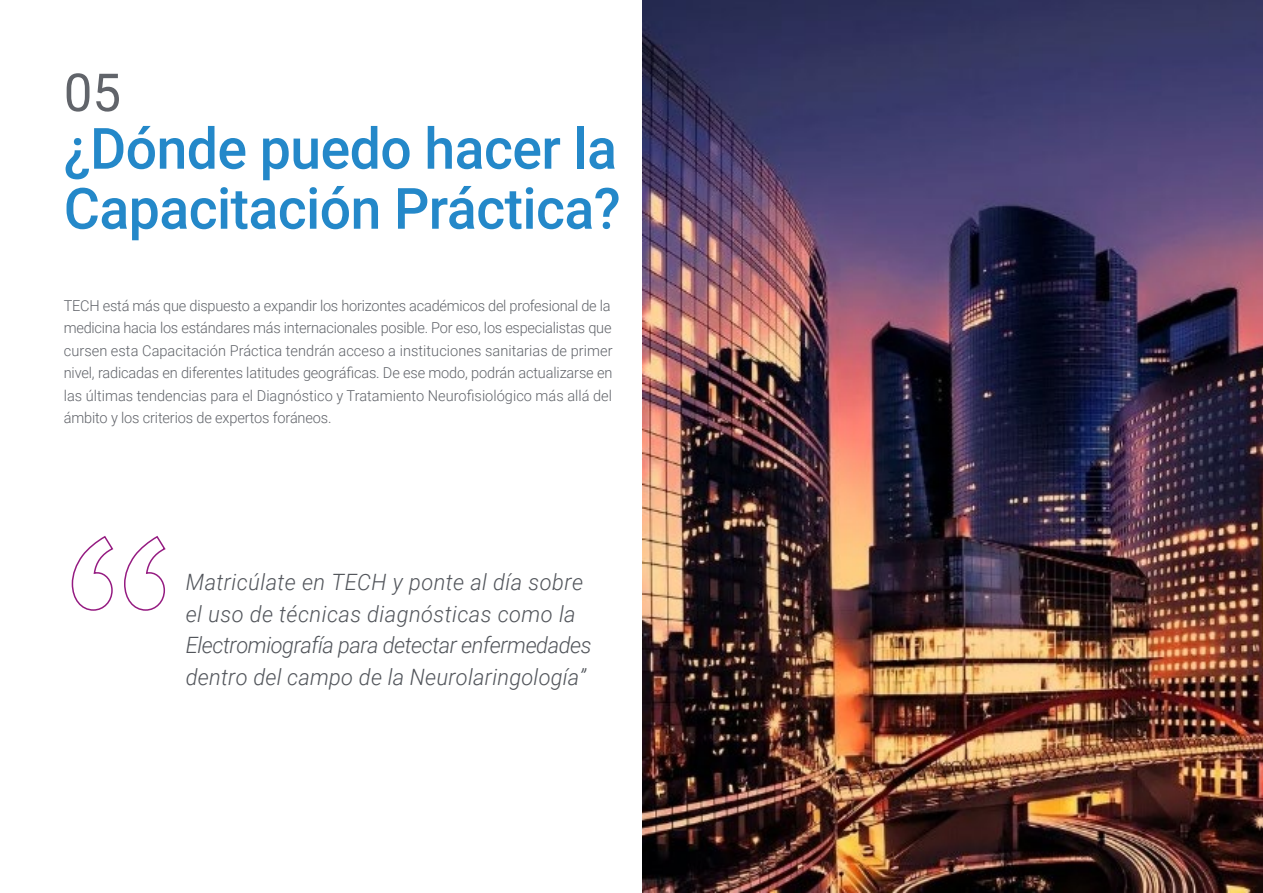
<style>
.page{position:relative;width:1263px;height:893px;background:#fff}
.page>*{position:absolute;margin:0;border:0;box-sizing:border-box;transform-origin:0 0}
.t1{font:500 57px/60px "Roboto";letter-spacing:-.01em;color:#2488c9}
.t2{font:52.5px "Roboto";color:#61646a}
.t3{font:italic 300 22.5px/31.5px "Roboto";letter-spacing:.01em;color:#52555b}
.t4{font:300 15px/22.5px "Roboto";letter-spacing:-.01em;color:#61646a}
</style>
<div class="page">
<svg style="left:71px;top:535px;width:95px;height:76px"></svg>
<img style="left:642px;top:0;width:621px;height:893px">
<h2 class="t2" style="left:64px;top:56px;width:59px">05</h2>
<h1 class="t1" style="left:64px;top:116px;width:558px">¿Dónde puedo hacer la<br>Capacitación Práctica?</h1>
<p class="t4" style="left:64px;top:293px;width:550px">TECH está más que dispuesto a expandir los horizontes académicos del profesional de la medicina hacia los estándares más internacionales posible. Por eso, los especialistas que cursen esta Capacitación Práctica tendrán acceso a instituciones sanitarias de primer nivel, radicadas en diferentes latitudes geográficas. De ese modo, podrán actualizarse en las últimas tendencias para el Diagnóstico y Tratamiento Neurofisiológico más allá del ámbito y los criterios de expertos foráneos.</p>
<h3 class="t3" style="left:186px;top:566px;width:407px">Matricúlate en TECH y ponte al día sobre el uso de técnicas diagnósticas como la Electromiografía para detectar enfermedades dentro del campo de la Neurolaringología”</h3>
</div>
